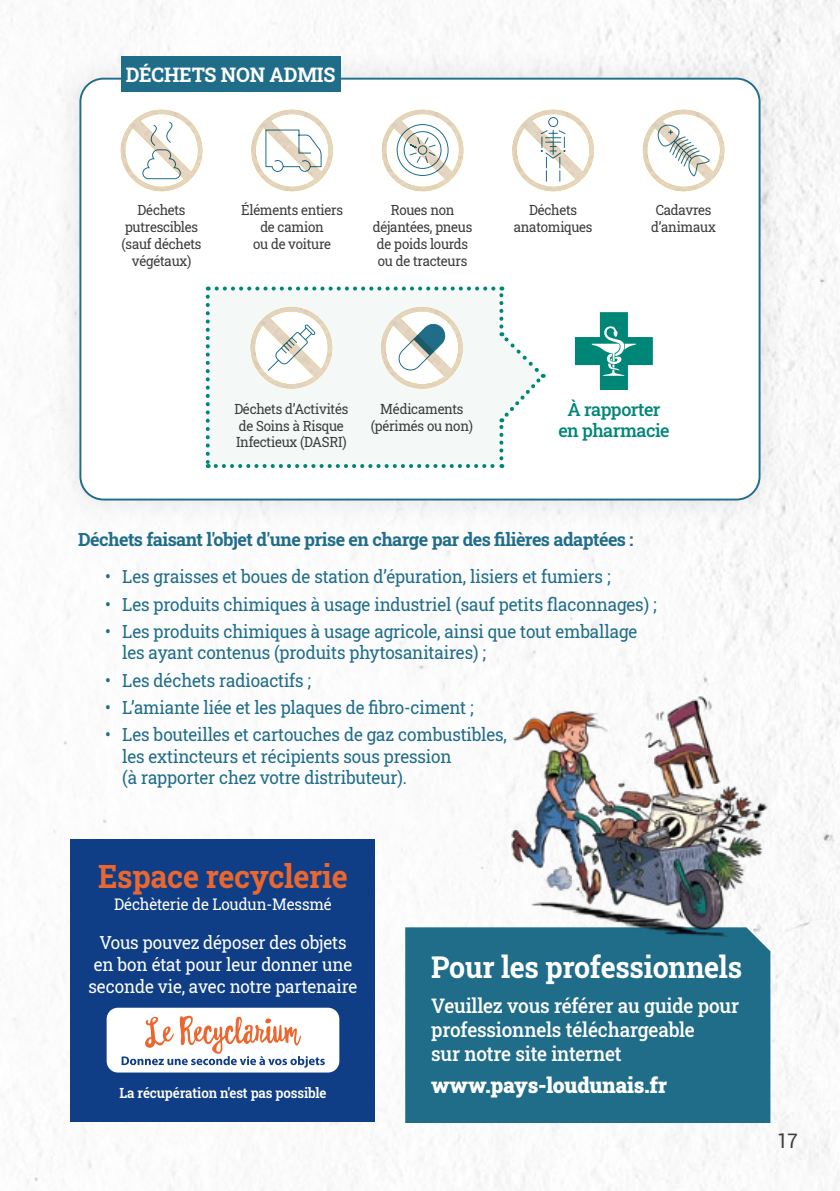
<style>
.page{position:relative;width:840px;height:1191px;background:#fff}
.page>*{position:absolute;margin:0;border:0;box-sizing:border-box;transform-origin:0 0}
.t1{font:700 32px "Roboto Slab";letter-spacing:-.01em;color:#ec672f;scale:.95 1}
.t2{font:700 30px "Roboto Slab";letter-spacing:-.01em;color:#fff;scale:.95 1}
.t3{font:900 22px "Roboto Slab";letter-spacing:-.01em;color:#fff;scale:.95 1}
.t4{font:500 20px/24px "Roboto Slab";letter-spacing:-.01em;color:#fff;scale:.95 1}
.t5{font:700 20px "Roboto Slab";letter-spacing:-.01em;color:#fff}
.t6{font:20px "Roboto";color:#3c3c3b;scale:.95 1}
.t7{font:18px/21.6px "Roboto Slab";letter-spacing:-.01em;color:#206d8a;scale:.95 1}
.t8{font:18px/22px "Roboto Slab";letter-spacing:-.01em;color:#fff;text-align:center;scale:.95 1}
.t9{font:700 18px "Roboto Slab";letter-spacing:-.03em;color:#206d8a}
.t10{font:500 18px/21.6px "Roboto Slab";letter-spacing:-.03em;color:#008677;text-align:center}
.t11{font:16px "Roboto Slab";letter-spacing:-.01em;color:#fff;scale:.95 1}
.t12{font:14px/16.8px "Roboto Slab";letter-spacing:-.02em;color:#3c3c3b;text-align:center;scale:.95 1}
.t13{font:600 14px "Roboto Slab";letter-spacing:-.01em;color:#fff;scale:.95 1}
</style>
<div class="page">
<img style="left:0;top:0;width:839px;height:1191px">
<div style="left:48px;top:47px;width:743px;height:485px;background:#000;opacity:.1"></div>
<div style="left:80px;top:79px;width:679px;height:420px;background:#fff;border-radius:23px"></div>
<div style="left:121px;top:56px;width:219px;height:35px;background:#206d8a"></div>
<img style="left:121px;top:110px;width:81px;height:81px">
<img style="left:642px;top:110px;width:82px;height:81px">
<img style="left:251px;top:110px;width:82px;height:81px">
<img style="left:381px;top:110px;width:82px;height:81px">
<img style="left:512px;top:110px;width:81px;height:81px">
<svg style="left:206px;top:286px;width:339px;height:182px"></svg>
<img style="left:381px;top:307px;width:81px;height:81px">
<div style="left:405px;top:927px;width:365px;height:196px;background:#206d8a"></div>
<svg style="left:575px;top:312px;width:78px;height:78px"></svg>
<img style="left:504px;top:677px;width:271px;height:265px">
<div style="left:71px;top:839px;width:304px;height:283px;background:#0f3e86"></div>
<div style="left:107px;top:1007px;width:232px;height:65px;background:#fff;border-radius:11px"></div>
<svg style="left:121px;top:1015px;width:203px;height:52px"></svg>
<p class="t5" style="left:126px;top:61px;width:211px">DÉCHETS NON ADMIS</p>
<p class="t12" style="left:241px;top:202px;width:109px">Éléments entiers de camion<br>ou de voiture</p>
<p class="t12" style="left:372px;top:202px;width:106px">Roues non déjantées, pneus de poids lourds ou de tracteurs</p>
<p class="t12" style="left:513px;top:202px;width:84px">Déchets anatomiques</p>
<p class="t12" style="left:121px;top:202px;width:86px">Déchets putrescibles (sauf déchets végétaux)</p>
<p class="t12" style="left:651px;top:202px;width:69px">Cadavres d’animaux</p>
<p class="t12" style="left:234px;top:400px;width:121px;text-align:left">Déchets d’Activités de Soins à Risque<br>Infectieux (DASRI)</p>
<p class="t12" style="left:370px;top:400px;width:109px">Médicaments (périmés ou non)</p>
<p class="t10" style="left:558px;top:398px;width:113px">À rapporter en pharmacie</p>
<p class="t9" style="left:78px;top:527px;width:556px">Déchets faisant l'objet d'une prise en charge par des filières adaptées :</p>
<p class="t7" style="left:105px;top:565px;width:533px">• Les graisses et boues de station d’épuration, lisiers et fumiers ;</p>
<p class="t7" style="left:105px;top:593px;width:581px">• Les produits chimiques à usage industriel (sauf petits flaconnages) ;</p>
<p class="t7" style="left:122px;top:620px;width:543px;text-indent:-17px">• Les produits chimiques à usage agricole, ainsi que tout emballage les ayant contenus (produits phytosanitaires) ;</p>
<p class="t7" style="left:105px;top:669px;width:218px">• Les déchets radioactifs ;</p>
<p class="t7" style="left:105px;top:696px;width:389px">• L’amiante liée et les plaques de fibro-ciment ;</p>
<p class="t7" style="left:122px;top:723px;width:406px;text-indent:-17px">• Les bouteilles et cartouches de gaz combustibles, les extincteurs et récipients sous pression<br>(à rapporter chez votre distributeur).</p>
<h1 class="t1" style="left:98px;top:854px;width:264px">Espace recyclerie</h1>
<p class="t11" style="left:114px;top:893px;width:230px">Déchèterie de Loudun-Messmé</p>
<p class="t8" style="left:88px;top:931px;width:284px">Vous pouvez déposer des objets en bon état pour leur donner une seconde vie, avec notre partenaire</p>
<p class="t13" style="left:119px;top:1083px;width:219px">La récupération n'est pas possible</p>
<h2 class="t2" style="left:431px;top:946px;width:328px">Pour les professionnels</h2>
<p class="t4" style="left:431px;top:993px;width:325px">Veuillez vous référer au guide pour professionnels téléchargeable<br>sur notre site internet</p>
<p class="t3" style="left:431px;top:1070px;width:250px">www.pays-loudunais.fr</p>
<p class="t6" style="left:776px;top:1127px;width:23px">17</p>
</div>
